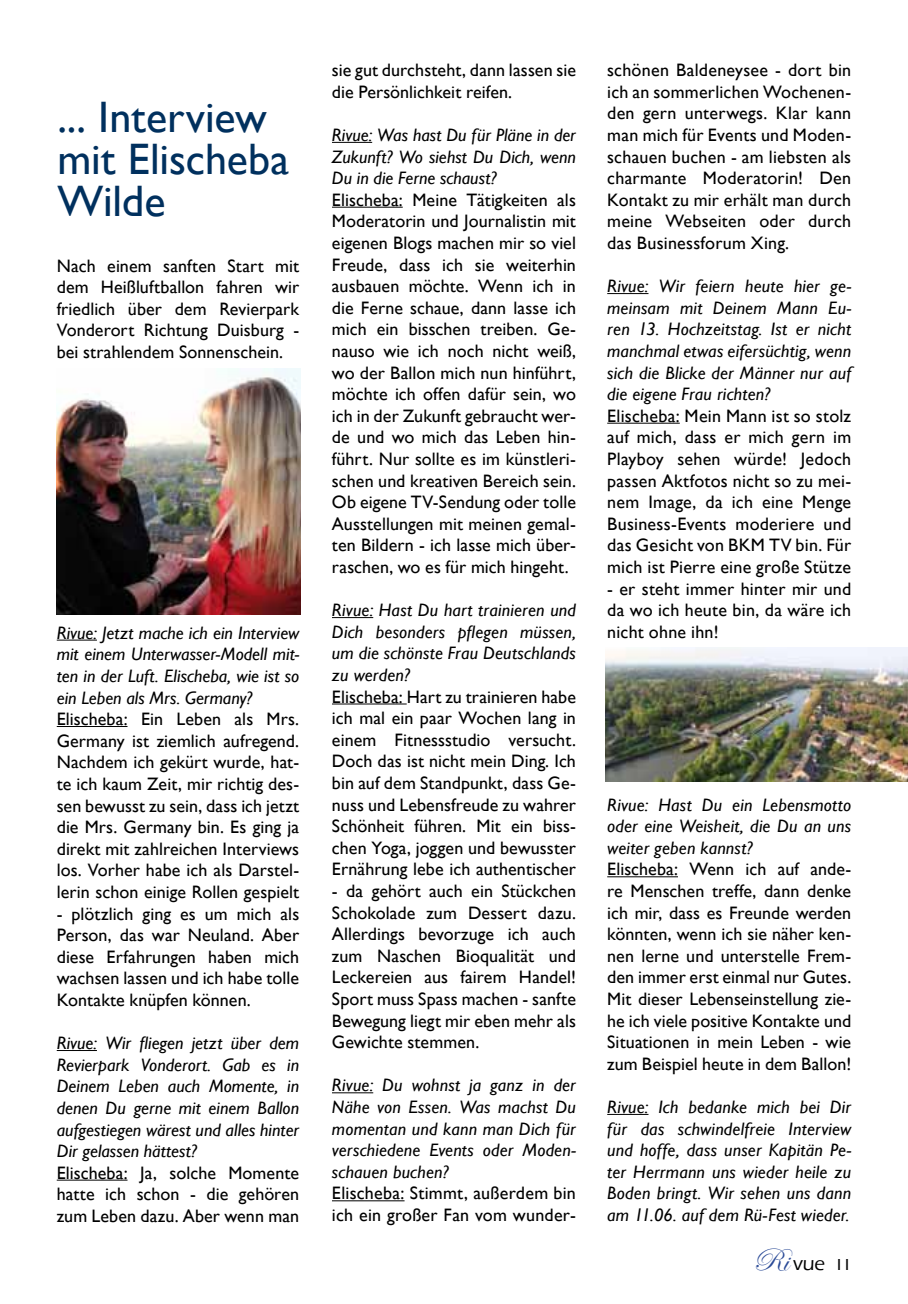
<style>
.page{position:relative;width:908px;height:1304px;background:#fff}
.page>*{position:absolute;margin:0;border:0;box-sizing:border-box;transform-origin:0 0}
.t1{font:44px/42px "Gill Sans";color:#00305e}
.t2{font:500 19.8px "Eras ITC";color:#000}
.t3{font:18px/21.6px "Gill Sans";letter-spacing:.005em;color:#000}
.t4{font:italic 18px/21.6px "Gill Sans";letter-spacing:.005em;color:#000}
.s1{font-style:italic}
.s2{font-style:normal}
.s3{font-family:"Edwardian Script ITC";font-weight:400;font-size:32.8px;color:#2a4a97}
.s4{font-family:"Gill Sans";font-weight:400;font-size:16px}
</style>
<div class="page">
<hr style="left:57px;top:640px;width:40px;height:1px;background:#000">
<hr style="left:57px;top:726px;width:70px;height:1px;background:#000">
<hr style="left:57px;top:1050px;width:40px;height:1px;background:#000">
<hr style="left:57px;top:1180px;width:70px;height:1px;background:#000">
<hr style="left:332px;top:142px;width:40px;height:1px;background:#000">
<hr style="left:332px;top:207px;width:70px;height:1px;background:#000">
<hr style="left:332px;top:617px;width:41px;height:1px;background:#000">
<hr style="left:332px;top:704px;width:74px;height:1px;background:#000">
<hr style="left:332px;top:1092px;width:41px;height:1px;background:#000">
<hr style="left:332px;top:1200px;width:72px;height:1px;background:#000">
<hr style="left:607px;top:293px;width:41px;height:1px;background:#000">
<hr style="left:607px;top:423px;width:72px;height:1px;background:#000">
<hr style="left:607px;top:876px;width:70px;height:1px;background:#000">
<hr style="left:607px;top:1114px;width:41px;height:1px;background:#000">
<img style="left:57px;top:368px;width:243px;height:247px">
<img style="left:605px;top:648px;width:302px;height:133px">
<p class="t1" style="left:57px;top:97px;width:233px">... Interview mit Elischeba<br>Wilde</p>
<p class="t3" style="left:57px;top:255px;width:244px;text-align:justify">Nach einem sanften Start mit dem Heißluftballon fahren wir friedlich über dem Revierpark Vonderort Richtung Duisburg - bei strahlendem Sonnenschein.</p>
<p class="t3" style="left:57px;top:622px;width:244px"><span class="s1">Rivue: Jetzt mache ich ein Interview mit einem Unterwasser-Modell mit&shy;ten in der Luft. Elischeba, wie ist so ein Leben als Mrs. Germany?<br></span>Elischeba: Ein Leben als Mrs.<br>Germany ist ziemlich aufregend.<br>Nachdem ich gekürt wurde, hat&shy;te ich kaum Zeit, mir richtig des&shy;sen bewusst zu sein, dass ich jetzt die Mrs. Germany bin. Es ging ja direkt mit zahlreichen Interviews los. Vorher habe ich als Darstel&shy;lerin schon einige Rollen gespielt</p>
<p class="t3" style="left:57px;top:903px;width:244px;text-align:justify">- plötzlich ging es um mich als Person, das war Neuland. Aber diese Erfahrungen haben mich wachsen lassen und ich habe tolle Kontakte knüpfen können.</p>
<p class="t4" style="left:57px;top:1033px;width:244px">Rivue: Wir fliegen jetzt über dem<br>Revierpark Vonderort. Gab es in<br>Deinem Leben auch Momente, in denen Du gerne mit einem Ballon aufgestiegen wärest und alles hinter<br>Dir gelassen hättest?<br><span class="s2">Elischeba: Ja, solche Momente hatte ich schon - die gehören zum Leben dazu. Aber wenn man</span></p>
<p class="t3" style="left:332px;top:60px;width:245px">sie gut durchsteht, dann lassen sie die Persönlichkeit reifen.</p>
<p class="t3" style="left:332px;top:124px;width:245px"><span class="s1">Rivue: Was hast Du für Pläne in der<br>Zukunft? Wo siehst Du Dich, wenn<br>Du in die Ferne schaust?<br></span>Elischeba: Meine Tätigkeiten als<br>Moderatorin und Journalistin mit eigenen Blogs machen mir so viel<br>Freude, dass ich sie weiterhin ausbauen möchte. Wenn ich in die Ferne schaue, dann lasse ich mich ein bisschen treiben. Ge&shy;nauso wie ich noch nicht weiß, wo der Ballon mich nun hinführt, möchte ich offen dafür sein, wo ich in der Zukunft gebraucht wer&shy;de und wo mich das Leben hin&shy;führt. Nur sollte es im künstleri&shy;schen und kreativen Bereich sein.<br>Ob eigene TV-Sendung oder tolle<br>Ausstellungen mit meinen gemal&shy;ten Bildern - ich lasse mich über&shy;raschen, wo es für mich hingeht.</p>
<p class="t3" style="left:332px;top:600px;width:245px"><span class="s1">Rivue: Hast Du hart trainieren und<br>Dich besonders pflegen müssen, um die schönste Frau Deutschlands zu werden?<br></span>Elischeba: Hart zu trainieren habe ich mal ein paar Wochen lang in einem Fitnessstudio versucht.<br>Doch das ist nicht mein Ding. Ich bin auf dem Standpunkt, dass Ge&shy;nuss und Lebensfreude zu wahrer<br>Schönheit führen. Mit ein biss&shy;chen Yoga, joggen und bewusster<br>Ernährung lebe ich authentischer</p>
<p class="t3" style="left:332px;top:880px;width:245px;text-align:justify">- da gehört auch ein Stückchen Schokolade zum Dessert dazu.<br>Allerdings bevorzuge ich auch zum Naschen Bioqualität und Leckereien aus fairem Handel!<br>Sport muss Spass machen - sanfte Bewegung liegt mir eben mehr als Gewichte stemmen.</p>
<p class="t4" style="left:332px;top:1075px;width:245px">Rivue: Du wohnst ja ganz in der<br>Nähe von Essen. Was machst Du momentan und kann man Dich für verschiedene Events oder Moden&shy;schauen buchen?<br><span class="s2">Elischeba: Stimmt, außerdem bin ich ein großer Fan vom wunder-</span></p>
<p class="t3" style="left:607px;top:60px;width:245px;text-align:justify">schönen Baldeneysee - dort bin ich an sommerlichen Wochenen&shy;den gern unterwegs. Klar kann man mich für Events und Moden&shy;schauen buchen - am liebsten als charmante Moderatorin! Den Kontakt zu mir erhält man durch meine Webseiten oder durch das Businessforum Xing.</p>
<p class="t3" style="left:607px;top:276px;width:245px"><span class="s1">Rivue: Wir feiern heute hier ge&shy;meinsam mit Deinem Mann Eu&shy;ren 13. Hochzeitstag. Ist er nicht manchmal etwas eifersüchtig, wenn sich die Blicke der Männer nur auf die eigene Frau richten?<br></span>Elischeba: Mein Mann ist so stolz auf mich, dass er mich gern im<br>Playboy sehen würde! Jedoch passen Aktfotos nicht so zu mei&shy;nem Image, da ich eine Menge<br>Business-Events moderiere und das Gesicht von BKM TV bin. Für mich ist Pierre eine große Stütze</p>
<p class="t3" style="left:607px;top:578px;width:245px;text-align:justify">- er steht immer hinter mir und da wo ich heute bin, da wäre ich nicht ohne ihn!</p>
<p class="t3" style="left:607px;top:794px;width:245px"><span class="s1">Rivue: Hast Du ein Lebensmotto oder eine Weisheit, die Du an uns weiter geben kannst?<br></span>Elischeba: Wenn ich auf ande&shy;re Menschen treffe, dann denke ich mir, dass es Freunde werden könnten, wenn ich sie näher ken&shy;nen lerne und unterstelle Frem&shy;den immer erst einmal nur Gutes.<br>Mit dieser Lebenseinstellung zie&shy;he ich viele positive Kontakte und<br>Situationen in mein Leben - wie zum Beispiel heute in dem Ballon!</p>
<p class="t4" style="left:607px;top:1096px;width:245px;text-align:justify">Rivue: Ich bedanke mich bei Dir für das schwindelfreie Interview und hoffe, dass unser Kapitän Pe&shy;ter Herrmann uns wieder heile zu Boden bringt. Wir sehen uns dann am 11.06. auf dem Rü-Fest wieder.</p>
<p class="t2" style="left:752px;top:1253px;width:100px"><span class="s3">Ri</span> vue <span class="s4">11</span></p>
</div>
